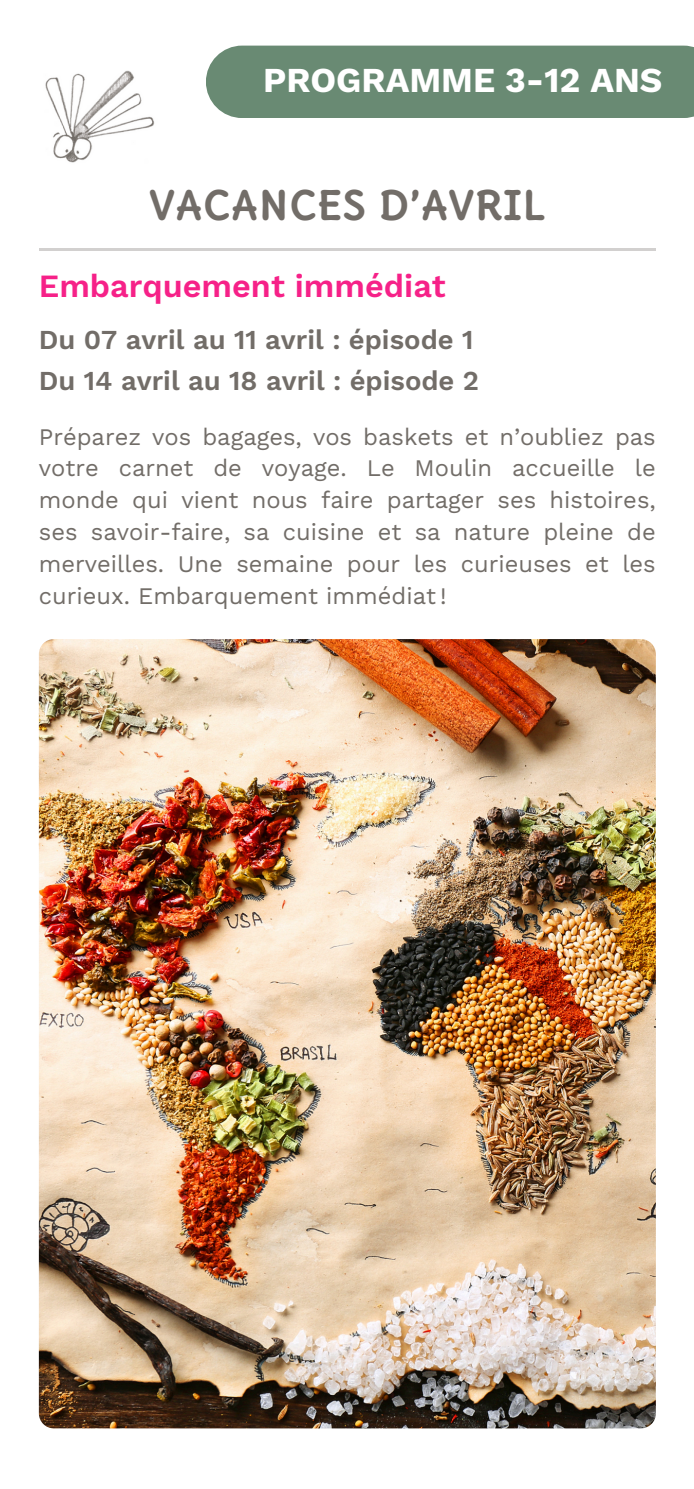
<style>
.page{position:relative;width:694px;height:1489px;background:#fff}
.page>*{position:absolute;margin:0;border:0;box-sizing:border-box;transform-origin:0 0}
.t1{font:700 40px "Delius Unicase";color:#726d68}
.t2{font:700 35px "Work Sans";color:#fff}
.t3{font:600 32.5px "Work Sans";color:#f62188}
.t4{font:600 27.5px "Work Sans";color:#726d68}
.t5{font:23.75px/32px "Work Sans";color:#726d68;text-align:justify}
</style>
<div class="page">
<hr style="left:39px;top:248px;width:617px;height:3px;background:#726d68">
<img style="left:39px;top:639px;width:617px;height:789px;border-radius:15px">
<img style="left:45px;top:70px;width:110px;height:93px">
<div style="left:206px;top:46px;width:488px;height:72px;background:#698a73"></div>
<h4 class="t2" style="left:263px;top:60px;width:401px">PROGRAMME 3-12 ANS</h4>
<h2 class="t1" style="left:149px;top:179px;width:399px">VACANCES D’AVRIL</h2>
<h1 class="t3" style="left:39px;top:266px;width:408px">Embarquement immédiat</h1>
<p class="t4" style="left:39px;top:323px;width:436px">Du 07 avril au 11 avril : épisode 1</p>
<h4 class="t4" style="left:39px;top:364px;width:442px">Du 14 avril au 18 avril : épisode 2</h4>
<h3 class="t5" style="left:39px;top:420px;width:618px">Préparez vos bagages, vos baskets et n’oubliez pas votre carnet de voyage. Le Moulin accueille le monde qui vient nous faire partager ses histoires, ses savoir-faire, sa cuisine et sa nature pleine de merveilles. Une semaine pour les curieuses et les curieux. Embarquement immédiat !</h3>
</div>
